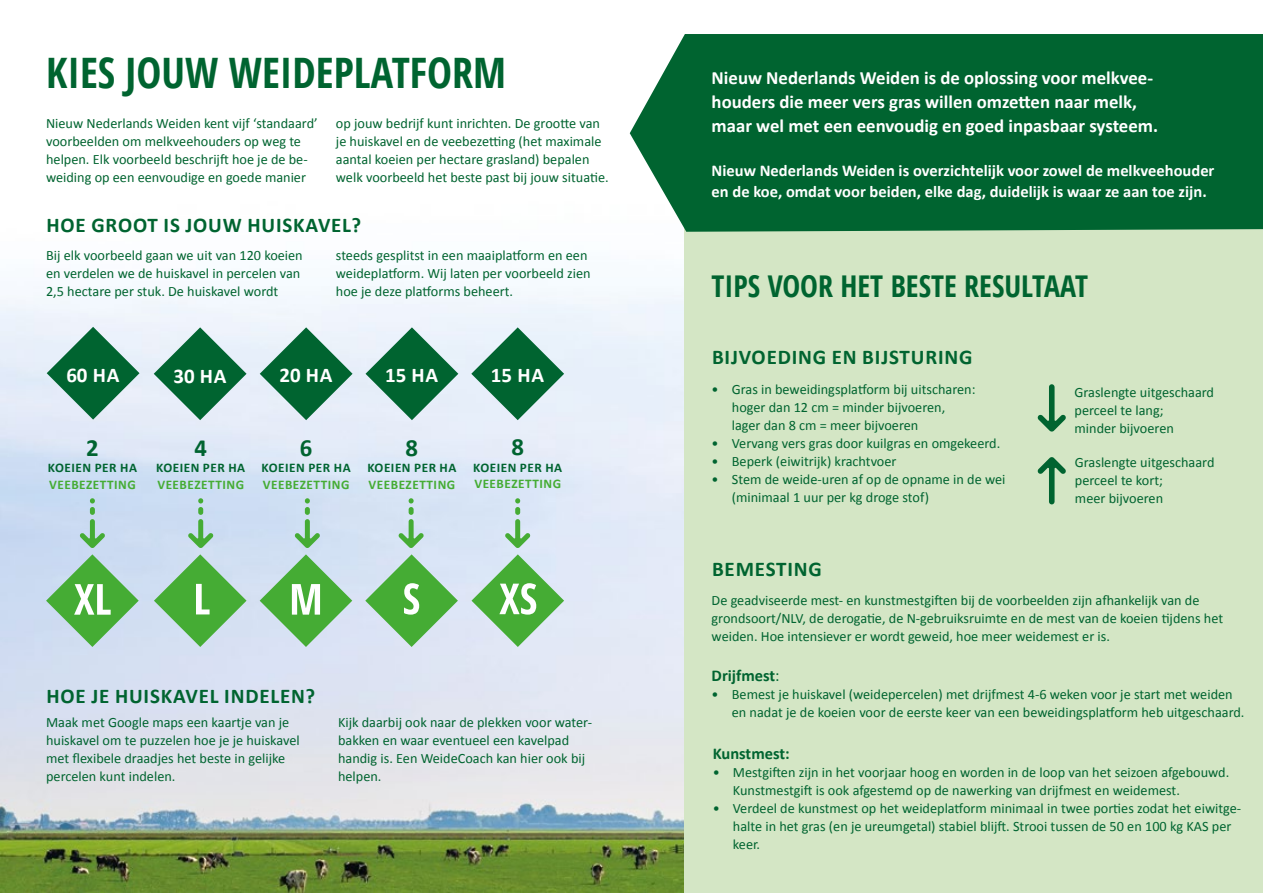
<style>
.page{position:relative;width:1263px;height:893px;background:#fff}
.page>*{position:absolute;margin:0;border:0;box-sizing:border-box;transform-origin:0 0}
.t1{font:700 condensed 42px "Open Sans";color:#006430}
.t2{font:700 condensed 30px "Open Sans";color:#006430}
.t3{font:700 24.75px "Calibri";color:#006430}
.t4{font:700 21px "Calibri";letter-spacing:.04em;color:#006430}
.t5{font:700 21px "Calibri";letter-spacing:.02em;color:#fff}
.t6{font:700 18.75px/24px "Calibri";color:#fff}
.t7{font:700 16.5px/21px "Calibri";color:#fff}
.t8{font:700 16.5px "Calibri";color:#006430}
.t9{font:14.25px/18px "Calibri";color:#006430}
.t10{font:700 13.2px "Calibri";letter-spacing:.04em;color:#45ac34}
.t11{font:700 13.2px "Calibri";letter-spacing:.04em;color:#006430}
.s1{font-weight:400}
</style>
<div class="page">
<img style="left:0;top:133px;width:685px;height:760px">
<div style="left:685px;top:85px;width:578px;height:808px;background:#d4e6c5"></div>
<svg style="left:47px;top:327px;width:92px;height:93px;background:#73a894"></svg>
<svg style="left:154px;top:327px;width:93px;height:93px;background:#74a994"></svg>
<svg style="left:260px;top:327px;width:93px;height:93px;background:#74a994"></svg>
<svg style="left:365px;top:327px;width:93px;height:93px;background:#74a995"></svg>
<svg style="left:471px;top:327px;width:93px;height:93px;background:#74aa95"></svg>
<svg style="left:46px;top:554px;width:93px;height:93px;background:#94c89f"></svg>
<svg style="left:154px;top:554px;width:93px;height:93px;background:#90c798"></svg>
<svg style="left:260px;top:554px;width:92px;height:93px;background:#9acca1"></svg>
<svg style="left:365px;top:554px;width:93px;height:93px;background:#95ca9a"></svg>
<svg style="left:471px;top:554px;width:93px;height:93px;background:#9ecfa3"></svg>
<svg style="left:80px;top:519px;width:25px;height:29px"></svg>
<div style="left:90px;top:507px;width:5px;height:8px;background:#45ac34;border-radius:2px"></div>
<svg style="left:90px;top:498px;width:5px;height:5px"></svg>
<svg style="left:188px;top:519px;width:26px;height:29px"></svg>
<div style="left:198px;top:507px;width:5px;height:8px;background:#45ac34;border-radius:2px"></div>
<svg style="left:198px;top:498px;width:5px;height:5px"></svg>
<svg style="left:295px;top:519px;width:25px;height:29px"></svg>
<div style="left:305px;top:507px;width:5px;height:8px;background:#45ac34;border-radius:2px"></div>
<svg style="left:305px;top:498px;width:5px;height:5px"></svg>
<svg style="left:398px;top:519px;width:26px;height:29px"></svg>
<div style="left:409px;top:507px;width:5px;height:8px;background:#45ac34;border-radius:2px"></div>
<svg style="left:409px;top:498px;width:5px;height:5px"></svg>
<svg style="left:505px;top:519px;width:25px;height:29px"></svg>
<div style="left:515px;top:507px;width:5px;height:8px;background:#45ac34;border-radius:2px"></div>
<svg style="left:515px;top:498px;width:5px;height:5px"></svg>
<div style="left:630px;top:34px;width:633px;height:198px;background:#006430"></div>
<svg style="left:1037px;top:384px;width:29px;height:48px"></svg>
<svg style="left:1037px;top:457px;width:29px;height:47px"></svg>
<h1 class="t1" style="left:46px;top:43px;width:461px">KIES JOUW WEIDEPLATFORM</h1>
<p class="t9" style="left:46px;top:114px;width:273px">Nieuw Nederlands Weiden kent vijf ‘standaard’ voorbeelden om melkveehouders op weg te helpen. Elk voorbeeld beschrijft hoe je de be&shy;weiding op een eenvoudige en goede manier</p>
<p class="t9" style="left:336px;top:114px;width:274px">op jouw bedrijf kunt inrichten. De grootte van je huiskavel en de veebezetting (het maximale aantal koeien per hectare grasland) bepalen welk voorbeeld het beste past bij jouw situatie.</p>
<h3 class="t4" style="left:46px;top:210px;width:316px">HOE GROOT IS JOUW HUISKAVEL?</h3>
<p class="t9" style="left:46px;top:246px;width:258px">Bij elk voorbeeld gaan we uit van 120 koeien en verdelen we de huiskavel in percelen van<br>2,5 hectare per stuk. De huiskavel wordt</p>
<p class="t9" style="left:336px;top:246px;width:256px">steeds gesplitst in een maaiplatform en een weideplatform. Wij laten per voorbeeld zien hoe je deze platforms beheert.</p>
<h3 class="t5" style="left:66px;top:360px;width:55px">60 HA</h3>
<h3 class="t5" style="left:173px;top:361px;width:55px">30 HA</h3>
<h3 class="t5" style="left:279px;top:361px;width:55px">20 HA</h3>
<h3 class="t5" style="left:385px;top:361px;width:55px">15 HA</h3>
<h3 class="t5" style="left:491px;top:361px;width:55px">15 HA</h3>
<h3 class="t3" style="left:86px;top:430px;width:14px">2</h3>
<p class="t11" style="left:48px;top:458px;width:91px">KOEIEN PER HA</p>
<p class="t10" style="left:49px;top:475px;width:88px">VEEBEZETTING</p>
<h3 class="t3" style="left:194px;top:430px;width:14px">4</h3>
<p class="t11" style="left:156px;top:458px;width:91px">KOEIEN PER HA</p>
<p class="t10" style="left:157px;top:475px;width:88px">VEEBEZETTING</p>
<h3 class="t3" style="left:300px;top:430px;width:14px">6</h3>
<p class="t11" style="left:262px;top:458px;width:91px">KOEIEN PER HA</p>
<p class="t10" style="left:263px;top:475px;width:88px">VEEBEZETTING</p>
<h3 class="t3" style="left:406px;top:430px;width:14px">8</h3>
<p class="t11" style="left:367px;top:458px;width:91px">KOEIEN PER HA</p>
<p class="t10" style="left:369px;top:475px;width:88px">VEEBEZETTING</p>
<h3 class="t3" style="left:511px;top:429px;width:14px">8</h3>
<p class="t11" style="left:473px;top:458px;width:91px">KOEIEN PER HA</p>
<p class="t10" style="left:474px;top:474px;width:88px">VEEBEZETTING</p>
<h3 class="t4" style="left:46px;top:681px;width:270px">HOE JE HUISKAVEL INDELEN?</h3>
<p class="t9" style="left:46px;top:713px;width:255px">Maak met Google maps een kaartje van je huiskavel om te puzzelen hoe je je huiskavel met flexibele draadjes het beste in gelijke percelen kunt indelen.</p>
<p class="t9" style="left:338px;top:713px;width:256px">Kijk daarbij ook naar de plekken voor water&shy;bakken en waar eventueel een kavelpad handig is. Een WeideCoach kan hier ook bij helpen.</p>
<h3 class="t6" style="left:712px;top:65px;width:448px">Nieuw Nederlands Weiden is de oplossing voor melkvee&shy;houders die meer vers gras willen omzetten naar melk, maar wel met een eenvoudig en goed inpasbaar systeem.</h3>
<p class="t7" style="left:712px;top:160px;width:504px">Nieuw Nederlands Weiden is overzichtelijk voor zowel de melkveehouder en de koe, omdat voor beiden, elke dag, duidelijk is waar ze aan toe zijn.</p>
<h2 class="t2" style="left:712px;top:265px;width:378px">TIPS VOOR HET BESTE RESULTAAT</h2>
<h3 class="t4" style="left:712px;top:342px;width:262px">BIJVOEDING EN BIJSTURING</h3>
<p class="t9" style="left:732px;top:380px;width:245px;text-indent:-20px">• Gras in beweidingsplatform bij uitscharen: hoger dan 12 cm = minder bijvoeren, lager dan 8 cm = meer bijvoeren</p>
<p class="t9" style="left:712px;top:434px;width:290px">• Vervang vers gras door kuilgras en omgekeerd.</p>
<p class="t9" style="left:712px;top:452px;width:186px">• Beperk (eiwitrijk) krachtvoer</p>
<p class="t9" style="left:732px;top:470px;width:275px;text-indent:-20px">• Stem de weide-uren af op de opname in de wei (minimaal 1 uur per kg droge stof)</p>
<p class="t9" style="left:1074px;top:383px;width:141px">Graslengte uitgeschaard perceel te lang;<br>minder bijvoeren</p>
<p class="t9" style="left:1075px;top:453px;width:141px">Graslengte uitgeschaard perceel te kort;<br>meer bijvoeren</p>
<h3 class="t4" style="left:712px;top:554px;width:111px">BEMESTING</h3>
<p class="t9" style="left:712px;top:591px;width:513px">De geadviseerde mest- en kunstmestgiften bij de voorbeelden zijn afhankelijk van de grondsoort/NLV, de derogatie, de N-gebruiksruimte en de mest van de koeien tijdens het weiden. Hoe intensiever er wordt geweid, hoe meer weidemest er is.</p>
<p class="t8" style="left:712px;top:664px;width:70px">Drijfmest<span class="s1">:</span></p>
<p class="t9" style="left:732px;top:685px;width:514px;text-indent:-20px">• Bemest je huiskavel (weidepercelen) met drijfmest 4-6 weken voor je start met weiden en nadat je de koeien voor de eerste keer van een beweidingsplatform heb uitgeschaard.</p>
<p class="t8" style="left:713px;top:742px;width:79px">Kunstmest:</p>
<p class="t9" style="left:733px;top:763px;width:498px;text-indent:-20px">• Mestgiften zijn in het voorjaar hoog en worden in de loop van het seizoen afgebouwd.<br>Kunstmestgift is ook afgestemd op de nawerking van drijfmest en weidemest.</p>
<p class="t9" style="left:733px;top:799px;width:510px;text-indent:-20px">• Verdeel de kunstmest op het weideplatform minimaal in twee porties zodat het eiwitge&shy;halte in het gras (en je ureumgetal) stabiel blijft. Strooi tussen de 50 en 100 kg KAS per keer.</p>
</div>
